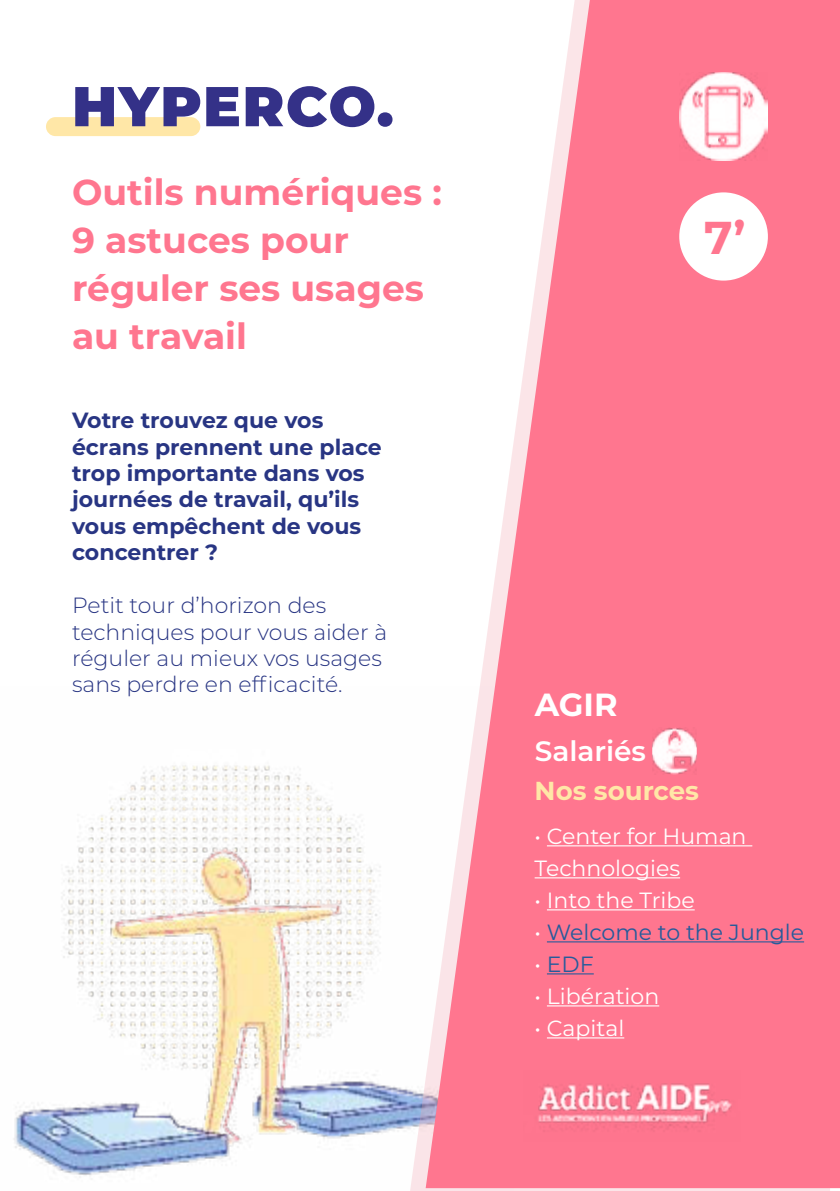
<style>
.page{position:relative;width:840px;height:1191px;background:#fff}
.page>*{position:absolute;margin:0;border:0;box-sizing:border-box;transform-origin:0 0}
.t1{font:900 56px "Montserrat";letter-spacing:.03em;color:#343188}
.t2{font:700 46px "Montserrat";color:#ff768f}
.t3{font:700 36px/48px "Montserrat";color:#ff768f}
.t4{font:700 32px "Montserrat";color:#fff}
.t5{font:600 28px "Montserrat";color:#fff}
.t6{font:700 26px "Montserrat";color:#ffe7a7}
.t7{font:700 22px/26.4px "Montserrat";color:#283583}
.t8{font:300 22px/26.4px "Montserrat";color:#283583}
.t9{font:22px/32px "Montserrat";color:#fff}
.t10{font:22px "Montserrat";color:#265b9b}
.s1{color:#fff}
</style>
<div class="page">
<img style="left:14px;top:765px;width:396px;height:411px">
<div style="left:46px;top:117px;width:154px;height:19px;background:#ffe7a7;border-radius:9px"></div>
<svg style="left:410px;top:1086px;width:419px;height:105px;background:#e9dae4"></svg>
<svg style="left:425px;top:0;width:414px;height:1188px;fill:#ff768f"></svg>
<hr style="left:546px;top:845px;width:205px;height:1px;background:#fff">
<hr style="left:534px;top:877px;width:145px;height:1px;background:#fff">
<hr style="left:546px;top:909px;width:148px;height:1px;background:#fff">
<hr style="left:546px;top:941px;width:257px;height:1px;background:#265b9b">
<hr style="left:546px;top:973px;width:47px;height:1px;background:#265b9b">
<hr style="left:546px;top:1005px;width:113px;height:1px;background:#fff">
<hr style="left:546px;top:1037px;width:78px;height:1px;background:#fff">
<img style="left:523px;top:1071px;width:216px;height:70px">
<div style="left:678px;top:192px;width:89px;height:88px;background:#fff;border-radius:50%"></div>
<img style="left:678px;top:72px;width:89px;height:88px">
<img style="left:652px;top:727px;width:44px;height:47px">
<h1 class="t1" style="left:72px;top:74px;width:323px">HYPERCO.</h1>
<h3 class="t3" style="left:72px;top:169px;width:371px">Outils numériques :<br>9 astuces pour réguler ses usages au travail</h3>
<p class="t7" style="left:72px;top:407px;width:311px">Votre trouvez que vos écrans prennent une place trop importante dans vos journées de travail, qu’ils vous empêchent de vous concentrer ?</p>
<p class="t8" style="left:72px;top:594px;width:316px">Petit tour d’horizon des techniques pour vous aider à réguler au mieux vos usages sans perdre en efficacité.</p>
<h2 class="t2" style="left:703px;top:213px;width:43px">7’</h2>
<h3 class="t4" style="left:534px;top:687px;width:84px">AGIR</h3>
<p class="t5" style="left:534px;top:737px;width:113px">Salariés</p>
<p class="t6" style="left:534px;top:776px;width:166px">Nos sources</p>
<p class="t9" style="left:534px;top:822px;width:213px">• Center for Human<br>Technologies</p>
<p class="t9" style="left:534px;top:886px;width:161px">• Into the Tribe</p>
<p class="t10" style="left:534px;top:923px;width:271px"><span class="s1">•</span> Welcome to the Jungle</p>
<p class="t10" style="left:534px;top:955px;width:61px"><span class="s1">•</span> EDF</p>
<p class="t9" style="left:534px;top:982px;width:126px">• Libération</p>
<p class="t9" style="left:534px;top:1014px;width:91px">• Capital</p>
</div>
